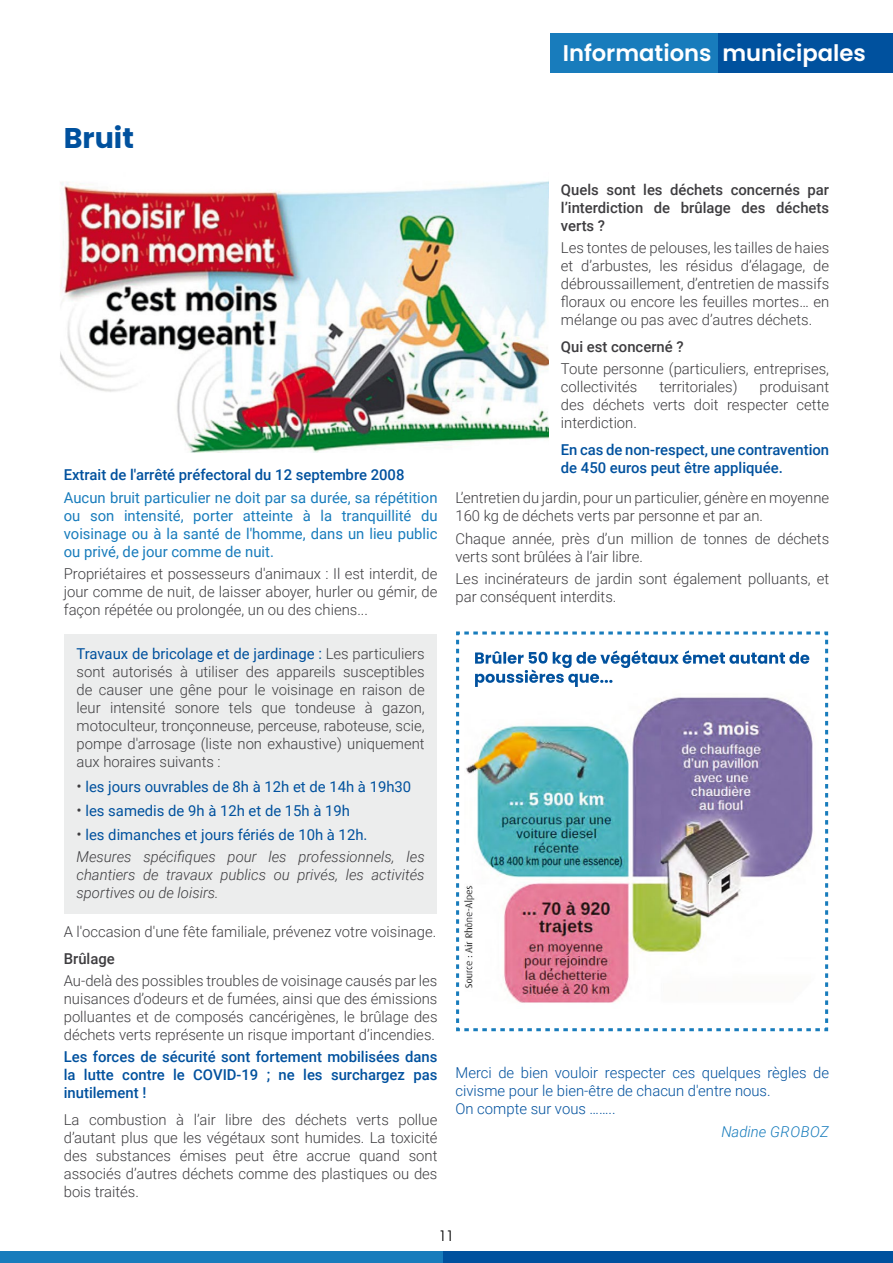
<style>
.page{position:relative;width:893px;height:1263px;background:#fff}
.page>*{position:absolute;margin:0;border:0;box-sizing:border-box;transform-origin:0 0}
.t1{font:700 28.5px "Poppins";color:#00519e}
.t2{font:600 22.65px "Poppins";color:#fff}
.t3{font:300 15px/18px "Roboto";color:#3e3d40;text-align:justify}
.t4{font:500 15px/18px "Roboto";color:#00519e;text-align:justify}
.t5{font:15px/18px "Roboto";color:#187cbc;text-align:justify}
.t6{font:italic 300 15px/22.2px "Roboto";color:#3e3d40}
.t7{font:300 15px/18px "Roboto";color:#00519e}
.t8{font:500 15px/18px "Roboto";color:#3e3d40;text-align:justify}
.t9{font:15px "Roboto";color:#00519e}
.t10{font:italic 300 15px "Roboto";letter-spacing:.01em;color:#187cbc}
.t11{font:condensed 14.25px "ITC Avant Garde Std";color:#000}
.s1{font-weight:400;color:#00519e}
.s2{font-weight:300;font-size:16.5px;color:#3e3d40}
.s3{font-style:normal;font-size:16.5px}
.s4{font-weight:400;font-style:normal;color:#00519e}
</style>
<div class="page">
<div style="left:0;top:1251px;width:446px;height:12px;background:#187cbc"></div>
<div style="left:443px;top:1251px;width:450px;height:12px;background:#00519e"></div>
<div style="left:679px;top:33px;width:214px;height:39px;background:#00519e"></div>
<div style="left:550px;top:33px;width:167px;height:39px;background:#187cbc"></div>
<div style="left:64px;top:634px;width:372px;height:279px;background:#eceded"></div>
<img style="left:60px;top:181px;width:488px;height:271px">
<img style="left:456px;top:631px;width:372px;height:400px">
<h2 class="t2" style="left:563px;top:40px;width:305px">Informations municipales</h2>
<h1 class="t1" style="left:64px;top:121px;width:72px">Bruit</h1>
<p class="t4" style="left:64px;top:465px;width:342px">Extrait de l'arrêté préfectoral du 12 septembre 2008</p>
<p class="t5" style="left:64px;top:488px;width:375px">Aucun bruit particulier ne doit par sa durée, sa répétition ou son intensité, porter atteinte à la tranquillité du voisinage ou à la santé de l'homme, dans un lieu public ou privé, de jour comme de nuit.</p>
<p class="t3" style="left:64px;top:564px;width:375px">Propriétaires et possesseurs d'animaux : Il est interdit, de jour comme de nuit, de laisser aboyer, hurler ou gémir, de façon répétée ou prolongée, un ou des chiens...</p>
<p class="t3" style="left:77px;top:644px;width:350px"><span class="s1">Travaux de bricolage et de jardinage :</span> Les particuliers sont autorisés à utiliser des appareils susceptibles de causer une gêne pour le voisinage en raison de leur intensité sonore tels que tondeuse à gazon, motoculteur, tronçonneuse, perceuse, raboteuse, scie, pompe d'arrosage (liste non exhaustive) uniquement aux horaires suivants :</p>
<p class="t9" style="left:77px;top:776px;width:336px"><span class="s2">•</span> les jours ouvrables de 8h à 12h et de 14h à 19h30</p>
<p class="t9" style="left:77px;top:800px;width:275px"><span class="s2">•</span> les samedis de 9h à 12h et de 15h à 19h</p>
<p class="t6" style="left:77px;top:823px;width:350px"><span class="s3">•</span> <span class="s4">les dimanches et jours fériés de 10h à 12h.<br></span>Mesures spécifiques pour les professionnels, les</p>
<p class="t6" style="left:77px;top:865px;width:350px;line-height:18px">chantiers de travaux publics ou privés, les activités sportives ou de loisirs.</p>
<p class="t3" style="left:64px;top:922px;width:374px">A l'occasion d'une fête familiale, prévenez votre voisinage.</p>
<p class="t8" style="left:64px;top:949px;width:53px">Brûlage</p>
<p class="t3" style="left:64px;top:971px;width:375px">Au-delà des possibles troubles de voisinage causés par les nuisances d’odeurs et de fumées, ainsi que des émissions polluantes et de composés cancérigènes, le brûlage des déchets verts représente un risque important d’incendies.</p>
<p class="t4" style="left:64px;top:1047px;width:375px">Les forces de sécurité sont fortement mobilisées dans la lutte contre le COVID-19 ; ne les surchargez pas inutilement !</p>
<p class="t3" style="left:64px;top:1110px;width:375px">La combustion à l’air libre des déchets verts pollue d’autant plus que les végétaux sont humides. La toxicité des substances émises peut être accrue quand sont associés d’autres déchets comme des plastiques ou des bois traités.</p>
<p class="t8" style="left:561px;top:180px;width:270px">Quels sont les déchets concernés par l’interdiction de brûlage des déchets verts ?</p>
<p class="t3" style="left:561px;top:238px;width:270px">Les tontes de pelouses, les tailles de haies et d’arbustes, les résidus d’élagage, de débroussaillement, d’entretien de massifs floraux ou encore les feuilles mortes… en mélange ou pas avec d’autres déchets.</p>
<p class="t8" style="left:561px;top:337px;width:124px">Qui est concerné ?</p>
<p class="t3" style="left:561px;top:359px;width:270px">Toute personne (particuliers, entreprises, collectivités</p>
<p class="t3" style="left:659px;top:377px;width:80px">territoriales)</p>
<p class="t3" style="left:561px;top:377px;width:270px;text-indent:199px">produisant des déchets verts doit respecter cette interdiction.</p>
<p class="t4" style="left:561px;top:440px;width:270px">En cas de non-respect, une contravention de 450 euros peut être appliquée.</p>
<p class="t3" style="left:455px;top:488px;width:375px">L’entretien du jardin, pour un particulier, génère en moyenne<br>160 kg de déchets verts par personne et par an.</p>
<p class="t3" style="left:455px;top:529px;width:375px">Chaque année, près d’un million de tonnes de déchets verts sont brûlées à l’air libre.</p>
<p class="t3" style="left:455px;top:569px;width:375px">Les incinérateurs de jardin sont également polluants, et par conséquent interdits.</p>
<p class="t7" style="left:455px;top:1063px;width:375px">Merci de bien vouloir respecter ces quelques règles de civisme pour le bien-être de chacun d'entre nous.<br>On compte sur vous ……..</p>
<p class="t10" style="left:721px;top:1121px;width:109px">Nadine GROBOZ</p>
<p class="t11" style="left:439px;top:1227px;width:16px">11</p>
</div>
